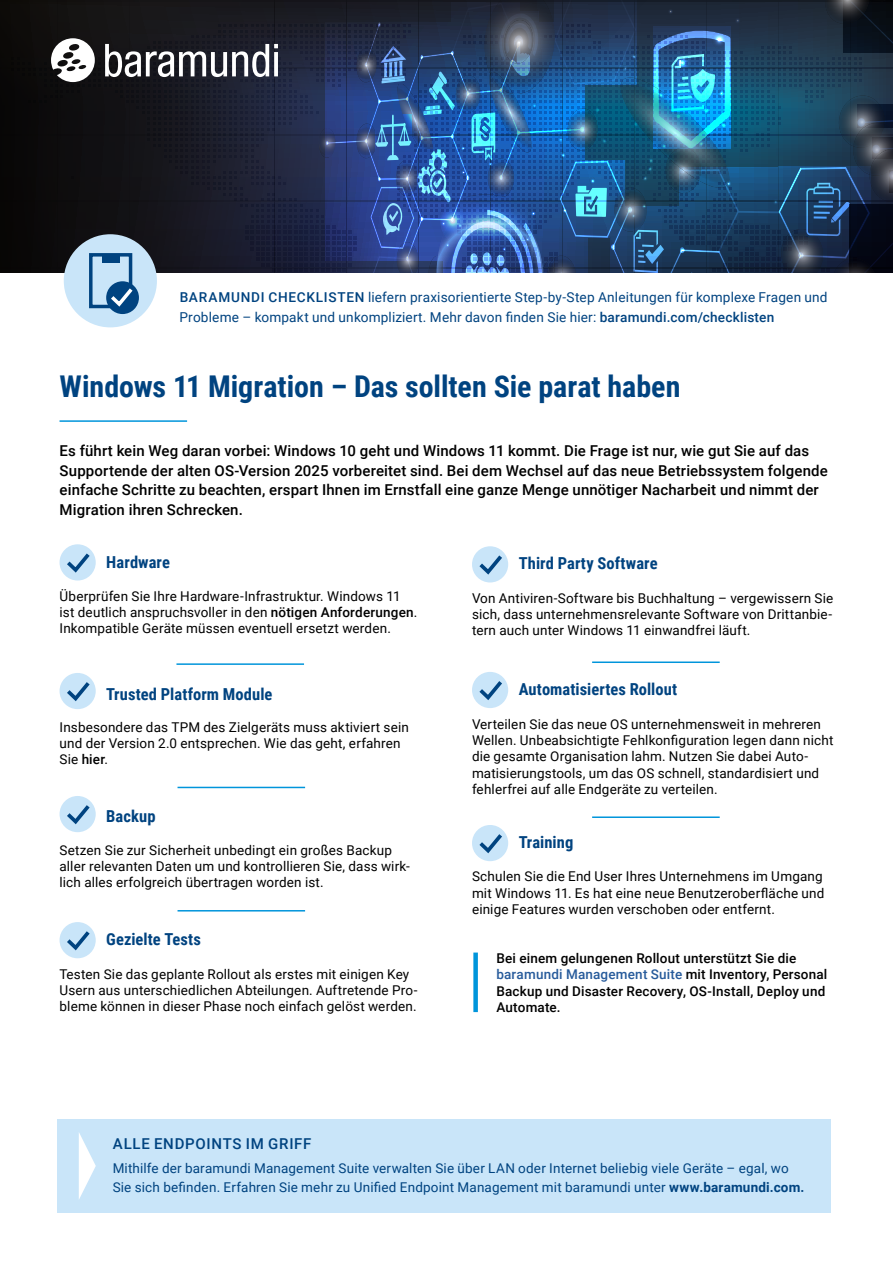
<style>
.page{position:relative;width:893px;height:1263px;background:#fff}
.page>*{position:absolute;margin:0;border:0;box-sizing:border-box;transform-origin:0 0}
.t1{font:700 30px "Roboto Condensed";color:#004380}
.t2{font:700 16.5px "Roboto Condensed";letter-spacing:.005em;color:#004380}
.t3{font:500 15px/19.5px "Roboto";letter-spacing:.01em;color:#000}
.t4{font:500 15px "Roboto";letter-spacing:.045em;color:#004380}
.t5{font:13.65px/19.6px "Roboto";letter-spacing:.01em;color:#004380}
.t6{font:13.5px/16.2px "Roboto";letter-spacing:.01em;color:#000}
.t7{font:13.5px/19.5px "Roboto";letter-spacing:.01em;color:#004380}
.t8{font:500 13.5px/16.2px "Roboto";letter-spacing:.015em;color:#000}
.s1{font-weight:500}
.s2{color:#275b9b}
.s3{font-weight:700}
</style>
<div class="page">
<div style="left:57px;top:1119px;width:774px;height:94px;background:#c9e5f9"></div>
<div style="left:64px;top:234px;width:93px;height:93px;background:#c9e5f9;border-radius:50%"></div>
<div style="left:89px;top:253px;width:43px;height:55px;border:3px solid #004380"></div>
<div style="left:106px;top:281px;width:33px;height:33px;background:#004380;border-radius:50%"></div>
<svg style="left:107px;top:285px;width:29px;height:24px"></svg>
<img style="left:12px;top:0;width:881px;height:272px">
<hr style="left:60px;top:420px;width:127px;height:2px;background:#0095db">
<svg style="left:79px;top:1133px;width:17px;height:66px"></svg>
<hr style="left:176px;top:663px;width:128px;height:2px;background:#0095db">
<hr style="left:178px;top:787px;width:127px;height:1px;background:#0095db">
<hr style="left:592px;top:661px;width:128px;height:2px;background:#0095db">
<div style="left:473px;top:952px;width:5px;height:60px;background:#0095db"></div>
<div style="left:60px;top:544px;width:36px;height:36px;background:#c9e5f9;border-radius:50%"></div>
<svg style="left:63px;top:549px;width:30px;height:26px"></svg>
<div style="left:60px;top:673px;width:36px;height:36px;background:#c9e5f9;border-radius:50%"></div>
<svg style="left:63px;top:678px;width:30px;height:26px"></svg>
<div style="left:60px;top:796px;width:36px;height:36px;background:#c9e5f9;border-radius:50%"></div>
<svg style="left:63px;top:801px;width:30px;height:26px"></svg>
<div style="left:472px;top:546px;width:36px;height:36px;background:#c9e5f9;border-radius:50%"></div>
<svg style="left:475px;top:551px;width:31px;height:26px"></svg>
<div style="left:472px;top:672px;width:36px;height:36px;background:#c9e5f9;border-radius:50%"></div>
<svg style="left:475px;top:677px;width:31px;height:26px"></svg>
<div style="left:60px;top:922px;width:36px;height:36px;background:#c9e5f9;border-radius:50%"></div>
<svg style="left:63px;top:927px;width:30px;height:26px"></svg>
<hr style="left:178px;top:910px;width:127px;height:1px;background:#0095db">
<div style="left:472px;top:825px;width:36px;height:36px;background:#c9e5f9;border-radius:50%"></div>
<svg style="left:475px;top:830px;width:31px;height:26px"></svg>
<hr style="left:592px;top:816px;width:128px;height:2px;background:#0095db">
<p class="t5" style="left:180px;top:287px;width:650px"><span class="s1">BARAMUNDI CHECKLISTEN</span> liefern praxisorientierte Step-by-Step Anleitungen für komplexe Fragen und<br>Probleme – kompakt und unkompliziert. Mehr davon finden Sie hier: <span class="s1">baramundi.com/checklisten</span></p>
<h1 class="t1" style="left:60px;top:365px;width:622px">Windows 11 Migration – Das sollten Sie parat haben</h1>
<p class="t3" style="left:60px;top:441px;width:770px">Es führt kein Weg daran vorbei: Windows 10 geht und Windows 11 kommt. Die Frage ist nur, wie gut Sie auf das Supportende der alten OS-Version 2025 vorbereitet sind. Bei dem Wechsel auf das neue Betriebssystem folgende einfache Schritte zu beachten, erspart Ihnen im Ernstfall eine ganze Menge unnötiger Nacharbeit und nimmt der Migration ihren Schrecken.</p>
<p class="t2" style="left:106px;top:551px;width:65px">Hardware</p>
<p class="t6" style="left:60px;top:587px;width:359px">Überprüfen Sie Ihre Hardware-Infrastruktur. Windows 11 ist deutlich anspruchsvoller in den <span class="s1">nötigen Anforderungen</span>.<br>Inkompatible Geräte müssen eventuell ersetzt werden.</p>
<p class="t2" style="left:106px;top:683px;width:168px">Trusted Platform Module</p>
<p class="t6" style="left:60px;top:718px;width:351px">Insbesondere das TPM des Zielgeräts muss aktiviert sein und der Version 2.0 entsprechen. Wie das geht, erfahren<br>Sie <span class="s1">hier</span>.</p>
<p class="t2" style="left:106px;top:804px;width:51px">Backup</p>
<p class="t6" style="left:60px;top:841px;width:352px">Setzen Sie zur Sicherheit unbedingt ein großes Backup aller relevanten Daten um und kontrollieren Sie, dass wirk&shy;lich alles erfolgreich übertragen worden ist.</p>
<p class="t2" style="left:106px;top:928px;width:96px">Gezielte Tests</p>
<p class="t6" style="left:60px;top:965px;width:359px">Testen Sie das geplante Rollout als erstes mit einigen Key<br>Usern aus unterschiedlichen Abteilungen. Auftretende Pro&shy;bleme können in dieser Phase noch einfach gelöst werden.</p>
<p class="t2" style="left:519px;top:552px;width:140px">Third Party Software</p>
<p class="t6" style="left:472px;top:589px;width:363px;text-align:justify">Von Antiviren-Software bis Buchhaltung – vergewissern Sie sich, dass unternehmensrelevante Software von Drittanbie&shy;tern auch unter Windows 11 einwandfrei läuft.</p>
<p class="t2" style="left:519px;top:678px;width:160px">Automatisiertes Rollout</p>
<p class="t6" style="left:472px;top:716px;width:363px">Verteilen Sie das neue OS unternehmensweit in mehreren Wellen. Unbeabsichtigte Fehlkonfiguration legen dann nicht die gesamte Organisation lahm. Nutzen Sie dabei Auto&shy;matisierungstools, um das OS schnell, standardisiert und fehlerfrei auf alle Endgeräte zu verteilen.</p>
<p class="t2" style="left:519px;top:831px;width:56px">Training</p>
<p class="t6" style="left:472px;top:868px;width:354px;text-align:justify">Schulen Sie die End User Ihres Unternehmens im Umgang mit Windows 11. Es hat eine neue Benutzeroberfläche und einige Features wurden verschoben oder entfernt.</p>
<p class="t8" style="left:496px;top:950px;width:332px">Bei einem gelungenen Rollout unterstützt Sie die <span class="s2">baramundi Management Suite</span> mit Inventory, Personal Backup und Disaster Recovery, OS-Install, Deploy und Automate.</p>
<p class="t4" style="left:113px;top:1133px;width:200px">ALLE ENDPOINTS IM GRIFF</p>
<p class="t7" style="left:113px;top:1158px;width:693px">Mithilfe der baramundi Management Suite verwalten Sie über LAN oder Internet beliebig viele Geräte – egal, wo<br>Sie sich befinden. Erfahren Sie mehr zu Unified Endpoint Management mit baramundi unter <span class="s3">www.baramundi.com.</span></p>
</div>
